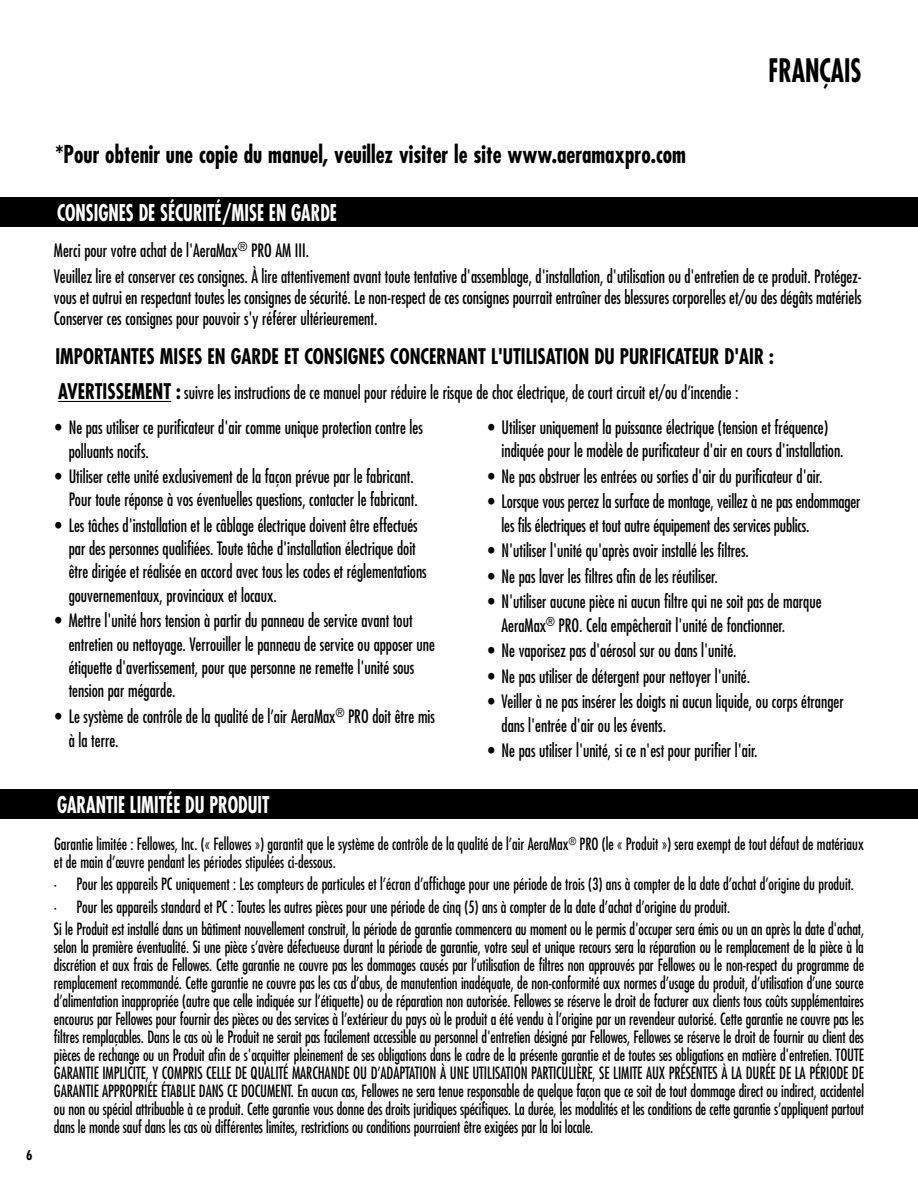
<style>
.page{position:relative;width:918px;height:1188px;background:#fff}
.page>*{position:absolute;margin:0;border:0;box-sizing:border-box;transform-origin:0 0}
.t1{font:700 condensed 31.5px "Futura Std";color:#000;scale:.8 1}
.t2{font:700 condensed 24px "Futura Std";color:#000;scale:.9 1}
.t3{font:700 condensed 22.5px "Futura Std";color:#fff;scale:.8 1}
.t4{font:700 condensed 21px "Futura Std";color:#000;scale:.9 1}
.t5{font:condensed 18px/23.2px "Futura Std";color:#000;scale:.9 1}
.t6{font:condensed 16.5px/18px "Futura Std";color:#000;scale:.9 1}
.t7{font:700 condensed 12.9px "Futura Std";color:#000}
.s1{font-weight:700;font-size:21px}
</style>
<div class="page">
<div style="left:0;top:198px;width:918px;height:29px;background:#000"></div>
<hr style="left:58px;top:401px;width:113px;height:1px;background:#000">
<div style="left:0;top:790px;width:918px;height:29px;background:#000"></div>
<p class="t7" style="left:26px;top:1148px;width:8px">6</p>
<h2 class="t2" style="left:56px;top:139px;width:702px">*Pour obtenir une copie du manuel, veuillez visiter le site www.aeramaxpro.com</h2>
<h3 class="t3" style="left:57px;top:199px;width:351px">CONSIGNES DE SÉCURITÉ/MISE EN GARDE</h3>
<h1 class="t1" style="left:769px;top:51px;width:118px">FRANÇAIS</h1>
<p class="t5" style="left:54px;top:238px;width:899px;line-height:25.5px">Merci pour votre achat de l'AeraMax<sup>®</sup> PRO AM III.<br>Veuillez lire et conserver ces consignes. À lire attentivement avant toute tentative d'assemblage, d'installation, d'utilisation ou d'entretien de ce produit. Protégez-</p>
<p class="t5" style="left:54px;top:287px;width:899px;line-height:21px">vous et autrui en respectant toutes les consignes de sécurité. Le non-respect de ces consignes pourrait entraîner des blessures corporelles et/ou des dégâts matériels<br>Conserver ces consignes pour pouvoir s'y référer ultérieurement.</p>
<p class="t4" style="left:56px;top:343px;width:800px">IMPORTANTES MISES EN GARDE ET CONSIGNES CONCERNANT L'UTILISATION DU PURIFICATEUR D'AIR :</p>
<p class="t5" style="left:58px;top:381px;width:757px"><span class="s1">AVERTISSEMENT :</span> suivre les instructions de ce manuel pour réduire le risque de choc électrique, de court circuit et/ou d’incendie :</p>
<p class="t5" style="left:69px;top:416px;width:395px;text-indent:-13px">• Ne pas utiliser ce purificateur d'air comme unique protection contre les polluants nocifs.</p>
<p class="t5" style="left:55px;top:465px;width:404px;text-align:right">• Utiliser cette unité exclusivement de la façon prévue par le fabricant.<br>Pour toute réponse à vos éventuelles questions, contacter le fabricant.</p>
<p class="t5" style="left:69px;top:514px;width:399px;text-indent:-13px">• Les tâches d'installation et le câblage électrique doivent être effectués par des personnes qualifiées. Toute tâche d'installation électrique doit être dirigée et réalisée en accord avec tous les codes et réglementations gouvernementaux, provinciaux et locaux.</p>
<p class="t5" style="left:69px;top:609px;width:408px;text-indent:-13px">• Mettre l'unité hors tension à partir du panneau de service avant tout entretien ou nettoyage. Verrouiller le panneau de service ou apposer une étiquette d'avertissement, pour que personne ne remette l'unité sous tension par mégarde.</p>
<p class="t5" style="left:69px;top:705px;width:408px;line-height:24px;text-indent:-13px">• Le système de contrôle de la qualité de l’air AeraMax<sup>®</sup> PRO doit être mis à la terre.</p>
<p class="t5" style="left:502px;top:416px;width:382px;text-indent:-13px">• Utiliser uniquement la puissance électrique (tension et fréquence) indiquée pour le modèle de purificateur d'air en cours d'installation.</p>
<p class="t5" style="left:488px;top:464px;width:373px">• Ne pas obstruer les entrées ou sorties d'air du purificateur d'air.</p>
<p class="t5" style="left:502px;top:490px;width:400px;text-indent:-13px">• Lorsque vous percez la surface de montage, veillez à ne pas endommager les fils électriques et tout autre équipement des services publics.</p>
<p class="t5" style="left:488px;top:539px;width:291px">• N'utiliser l'unité qu'après avoir installé les filtres.</p>
<p class="t5" style="left:488px;top:564px;width:257px">• Ne pas laver les filtres afin de les réutiliser.</p>
<p class="t5" style="left:502px;top:590px;width:357px;text-indent:-13px">• N'utiliser aucune pièce ni aucun filtre qui ne soit pas de marque<br>AeraMax<sup>®</sup> PRO. Cela empêcherait l'unité de fonctionner.</p>
<p class="t5" style="left:488px;top:639px;width:278px">• Ne vaporisez pas d'aérosol sur ou dans l'unité.</p>
<p class="t5" style="left:488px;top:664px;width:293px">• Ne pas utiliser de détergent pour nettoyer l'unité.</p>
<p class="t5" style="left:502px;top:690px;width:382px;text-indent:-13px">• Veiller à ne pas insérer les doigts ni aucun liquide, ou corps étranger dans l'entrée d'air ou les évents.</p>
<p class="t5" style="left:488px;top:739px;width:301px">• Ne pas utiliser l'unité, si ce n'est pour purifier l'air.</p>
<h3 class="t3" style="left:57px;top:791px;width:267px">GARANTIE LIMITÉE DU PRODUIT</h3>
<p class="t6" style="left:54px;top:835px;width:901px">Garantie limitée : Fellowes, Inc. (« Fellowes ») garantit que le système de contrôle de la qualité de l’air AeraMax<sup>®</sup> PRO (le « Produit ») sera exempt de tout défaut de matériaux et de main d’œuvre pendant les périodes stipulées ci-dessous.</p>
<p class="t6" style="left:54px;top:873px;width:902px;line-height:22.5px">· Pour les appareils PC uniquement : Les compteurs de particules et l’écran d’affichage pour une période de trois (3) ans à compter de la date d’achat d’origine du produit.<br>· Pour les appareils standard et PC : Toutes les autres pièces pour une période de cinq (5) ans à compter de la date d’achat d’origine du produit.<br>Si le Produit est installé dans un bâtiment nouvellement construit, la période de garantie commencera au moment ou le permis d'occuper sera émis ou un an après la date d'achat,</p>
<p class="t6" style="left:54px;top:938px;width:902px;text-align:justify">selon la première éventualité. Si une pièce s’avère défectueuse durant la période de garantie, votre seul et unique recours sera la réparation ou le remplacement de la pièce à la discrétion et aux frais de Fellowes. Cette garantie ne couvre pas les dommages causés par l’utilisation de filtres non approuvés par Fellowes ou le non-respect du programme de remplacement recommandé. Cette garantie ne couvre pas les cas d’abus, de manutention inadéquate, de non-conformité aux normes d’usage du produit, d’utilisation d’une source d’alimentation inappropriée (autre que celle indiquée sur l’étiquette) ou de réparation non autorisée. Fellowes se réserve le droit de facturer aux clients tous coûts supplémentaires encourus par Fellowes pour fournir des pièces ou des services à l’extérieur du pays où le produit a été vendu à l’origine par un revendeur autorisé. Cette garantie ne couvre pas les filtres remplaçables. Dans le cas où le Produit ne serait pas facilement accessible au personnel d'entretien désigné par Fellowes, Fellowes se réserve le droit de fournir au client des pièces de rechange ou un Produit afin de s'acquitter pleinement de ses obligations dans le cadre de la présente garantie et de toutes ses obligations en matière d'entretien. TOUTE GARANTIE IMPLICITE, Y COMPRIS CELLE DE QUALITÉ MARCHANDE OU D’ADAPTATION À UNE UTILISATION PARTICULIÈRE, SE LIMITE AUX PRÉSENTES À LA DURÉE DE LA PÉRIODE DE GARANTIE APPROPRIÉE ÉTABLIE DANS CE DOCUMENT. En aucun cas, Fellowes ne sera tenue responsable de quelque façon que ce soit de tout dommage direct ou indirect, accidentel ou non ou spécial attribuable à ce produit. Cette garantie vous donne des droits juridiques spécifiques. La durée, les modalités et les conditions de cette garantie s’appliquent partout dans le monde sauf dans les cas où différentes limites, restrictions ou conditions pourraient être exigées par la loi locale.</p>
</div>
